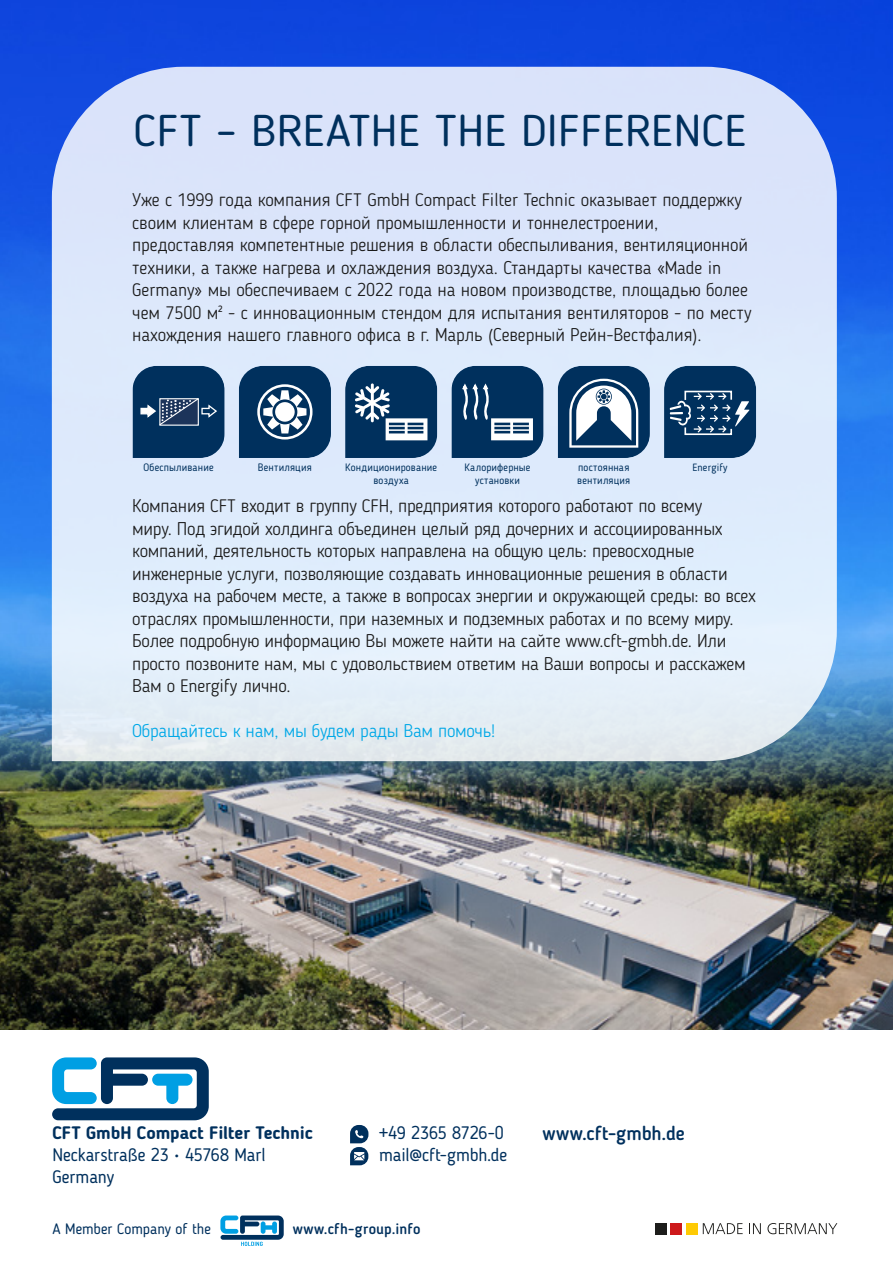
<style>
.page{position:relative;width:893px;height:1263px;background:#fff}
.page>*{position:absolute;margin:0;border:0;box-sizing:border-box;transform-origin:0 0}
.t1{font:44.4px "Blogger Sans";letter-spacing:.01em;color:#00305d;scale:1.04 1}
.t2{font:500 19.5px "Blogger Sans";letter-spacing:.005em;color:#00305d}
.t3{font:300 18px/22.5px "Blogger Sans";letter-spacing:-.01em;color:#1a1a1a}
.t4{font:18px/22px "Blogger Sans";letter-spacing:-.005em;color:#00305d}
.t5{font:300 18px "Blogger Sans";letter-spacing:-.01em;color:#00a8e7}
.t6{font:700 18px "Blogger Sans";color:#00305d}
.t7{font:15px "Blogger Sans";color:#00305d}
.t8{font:500 15px "Blogger Sans";letter-spacing:.02em;color:#00305d}
.t9{font:500 12.15px/12.1px "Dosis";letter-spacing:.01em;color:#00305d}
.t10{font:10.5px/12.6px "Blogger Sans";letter-spacing:.02em;color:#00305d;text-align:center}
</style>
<div class="page">
<svg style="left:52px;top:1057px;width:157px;height:63px"></svg>
<svg style="left:220px;top:1215px;width:64px;height:31px"></svg>
<div style="left:655px;top:1223px;width:11px;height:11px;background:#1d1d1b"></div>
<div style="left:671px;top:1223px;width:11px;height:11px;background:#cd191b"></div>
<div style="left:686px;top:1223px;width:11px;height:11px;background:#feca04"></div>
<svg style="left:703px;top:1223px;width:40px;height:11px"></svg>
<svg style="left:749px;top:1223px;width:12px;height:11px"></svg>
<svg style="left:767px;top:1223px;width:70px;height:11px"></svg>
<svg style="left:350px;top:1125px;width:18px;height:40px"></svg>
<img style="left:0;top:0;width:893px;height:622px">
<img style="left:0;top:622px;width:893px;height:408px">
<svg style="left:52px;top:67px;width:785px;height:694px;background:#d9e6f9"></svg>
<svg style="left:133px;top:366px;width:92px;height:92px;background:#19436b"></svg>
<svg style="left:239px;top:366px;width:92px;height:92px;background:#32587d"></svg>
<svg style="left:345px;top:366px;width:92px;height:92px;background:#2f567c"></svg>
<svg style="left:451px;top:366px;width:93px;height:92px;background:#295178"></svg>
<svg style="left:558px;top:366px;width:92px;height:92px"></svg>
<svg style="left:664px;top:366px;width:92px;height:92px;background:#1f4a71"></svg>
<h1 class="t1" style="left:134px;top:104px;width:590px">CFT – BREATHE THE DIFFERENCE</h1>
<p class="t3" style="left:132px;top:188px;width:621px">Уже с 1999 года компания CFT GmbH Compact Filter Technic оказывает поддержку своим клиентам в сфере горной промышленности и тоннелестроении, предоставляя компетентные решения в области обеспыливания, вентиляционной техники, а также нагрева и охлаждения воздуха. Стандарты качества «Made in Germany» мы обеспечиваем с 2022 года на новом производстве, площадью более чем 7500 м² - с инновационным стендом для испытания вентиляторов - по месту нахождения нашего главного офиса в г. Марль (Северный Рейн-Вестфалия).</p>
<p class="t10" style="left:464px;top:461px;width:67px">Калориферные установки</p>
<p class="t10" style="left:577px;top:461px;width:55px;text-align:left">постоянная вентиляция</p>
<p class="t10" style="left:692px;top:461px;width:37px">Energify</p>
<p class="t10" style="left:144px;top:461px;width:72px">Обеспыливание</p>
<p class="t10" style="left:258px;top:461px;width:55px">Вентиляция</p>
<p class="t10" style="left:345px;top:461px;width:93px">Кондиционирование</p>
<p class="t9" style="left:680px;top:463px;width:61px">E-Generator</p>
<p class="t10" style="left:373px;top:474px;width:37px">воздуха</p>
<p class="t9" style="left:148px;top:463px;width:63px">Entstaubung</p>
<p class="t9" style="left:577px;top:463px;width:55px">Permanent<br>Ventilation</p>
<p class="t3" style="left:132px;top:494px;width:625px">Компания CFT входит в группу CFH, предприятия которого работают по всему<br>миру. Под эгидой холдинга объединен целый ряд дочерних и ассоциированных компаний, деятельность которых направлена на общую цель: превосходные инженерные услуги, позволяющие создавать инновационные решения в области воздуха на рабочем месте, а также в вопросах энергии и окружающей среды: во всех отраслях промышленности, при наземных и подземных работах и по всему миру.<br>Более подробную информацию Вы можете найти на сайте www.cft-gmbh.de. Или просто позвоните нам, мы с удовольствием ответим на Ваши вопросы и расскажем Вам о Energify лично.</p>
<p class="t5" style="left:132px;top:720px;width:364px">Обращайтесь к нам, мы будем рады Вам помочь!</p>
<p class="t6" style="left:52px;top:1122px;width:262px">CFT GmbH Compact Filter Technic</p>
<p class="t4" style="left:52px;top:1143px;width:215px">Neckarstraße 23 • 45768 Marl<br>Germany</p>
<p class="t4" style="left:379px;top:1122px;width:130px">+49 2365 8726-0 mail@cft-gmbh.de</p>
<p class="t2" style="left:542px;top:1121px;width:144px">www.cft-gmbh.de</p>
<p class="t7" style="left:52px;top:1220px;width:160px">A Member Company of the</p>
<p class="t8" style="left:293px;top:1220px;width:129px">www.cfh-group.info</p>
</div>
